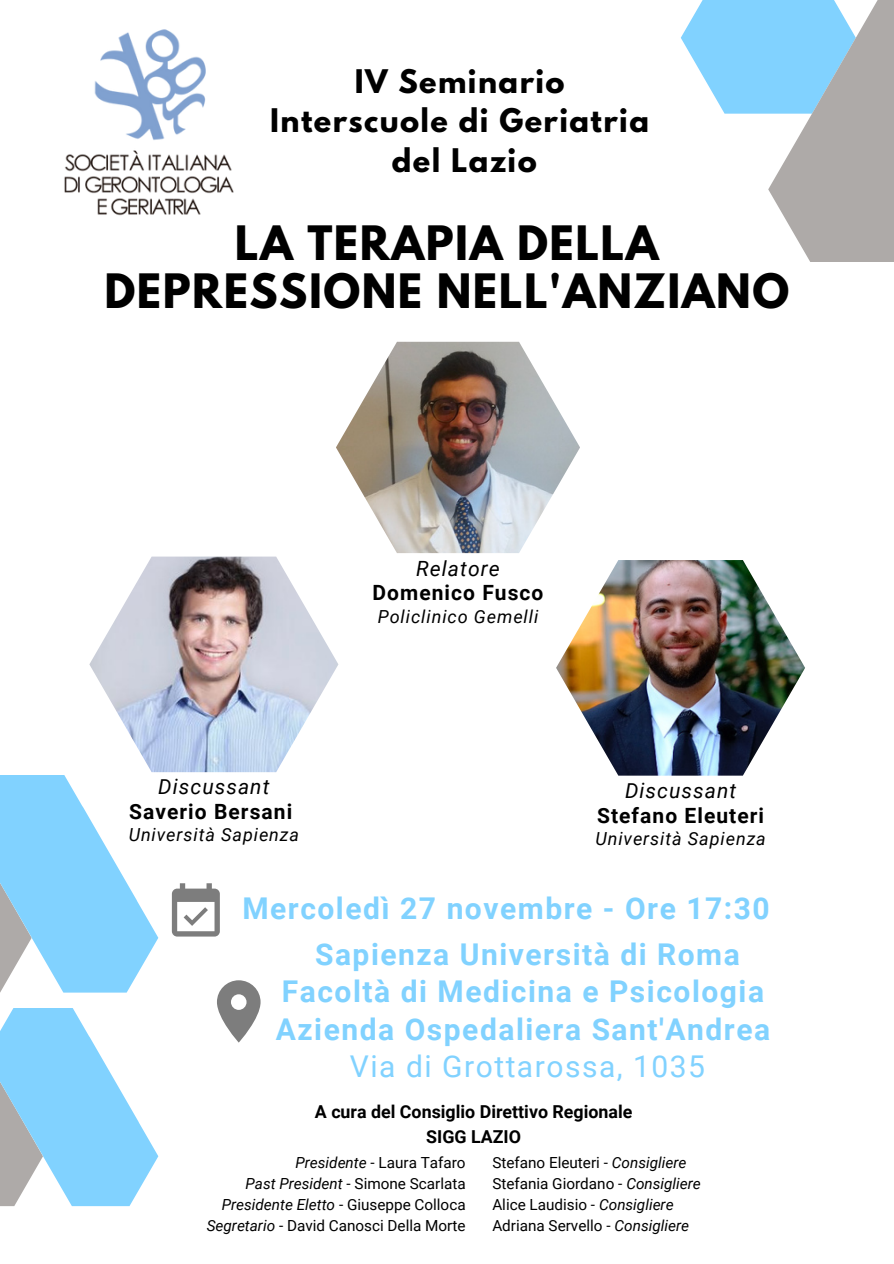
<style>
.page{position:relative;width:894px;height:1264px;background:#fff}
.page>*{position:absolute;margin:0;border:0;box-sizing:border-box;transform-origin:0 0}
.t1{font:700 42px/47.2px "League Spartan";letter-spacing:.035em;color:#000;text-align:center}
.t2{font:700 30px/37.2px "Roboto";letter-spacing:.05em;color:#81d2ff;text-align:center}
.t3{font:700 28.8px/39.3px "League Spartan";letter-spacing:.05em;color:#000;text-align:center}
.t4{font:700 21px "Roboto";letter-spacing:.05em;color:#000}
.t5{font:italic 21px "Roboto";letter-spacing:.05em;color:#000}
.t6{font:italic 18px "Roboto";letter-spacing:.05em;color:#000}
.t7{font:700 17.85px/24.9px "Roboto";color:#000;text-align:center}
.t8{font:15.3px "Roboto";color:#000}
.t9{font:italic 15.3px "Roboto";color:#000}
.s1{font-weight:400}
.s2{font-style:italic}
.s3{font-style:normal}
</style>
<div class="page">
<svg style="left:0;top:775px;width:158px;height:217px"></svg>
<svg style="left:680px;top:0;width:213px;height:261px"></svg>
<svg style="left:0;top:1008px;width:158px;height:198px"></svg>
<svg style="left:172px;top:883px;width:48px;height:53px"></svg>
<svg style="left:217px;top:980px;width:43px;height:62px"></svg>
<img style="left:64px;top:29px;width:170px;height:187px">
<img style="left:89px;top:556px;width:249px;height:216px">
<img style="left:336px;top:342px;width:244px;height:211px">
<img style="left:556px;top:560px;width:248px;height:215px">
<p class="t3" style="left:270px;top:65px;width:380px">IV Seminario<br>Interscuole di Geriatria del Lazio</p>
<p class="t1" style="left:104px;top:225px;width:686px">LA TERAPIA DELLA<br>DEPRESSIONE NELL'ANZIANO</p>
<p class="t5" style="left:158px;top:774px;width:113px">Discussant</p>
<p class="t4" style="left:129px;top:799px;width:164px">Saverio Bersani</p>
<p class="t6" style="left:129px;top:824px;width:172px">Università Sapienza</p>
<h1 class="t5" style="left:416px;top:556px;width:85px">Relatore</h1>
<p class="t4" style="left:372px;top:581px;width:172px">Domenico Fusco</p>
<p class="t6" style="left:377px;top:606px;width:162px">Policlinico Gemelli</p>
<h4 class="t5" style="left:624px;top:778px;width:113px">Discussant</h4>
<p class="t4" style="left:597px;top:803px;width:168px">Stefano Eleuteri</p>
<p class="t6" style="left:595px;top:828px;width:172px">Università Sapienza</p>
<p class="t2" style="left:242px;top:890px;width:528px">Mercoledì 27 novembre - Ore 17:30</p>
<p class="t2" style="left:276px;top:936px;width:496px">Sapienza Università di Roma<br>Facoltà di Medicina e Psicologia<br>Azienda Ospedaliera Sant'Andrea<br><span class="s1">Via di Grottarossa, 1035</span></p>
<p class="t7" style="left:315px;top:1099px;width:319px">A cura del Consiglio Direttivo Regionale<br>SIGG LAZIO</p>
<p class="t8" style="left:492px;top:1153px;width:195px">Stefano Eleuteri - <span class="s2">Consigliere</span></p>
<p class="t8" style="left:492px;top:1175px;width:210px">Stefania Giordano - <span class="s2">Consigliere</span></p>
<p class="t8" style="left:492px;top:1196px;width:183px">Alice Laudisio - <span class="s2">Consigliere</span></p>
<p class="t8" style="left:492px;top:1217px;width:198px">Adriana Servello - <span class="s2">Consigliere</span></p>
<h2 class="t8" style="left:295px;top:1153px;width:172px"><span class="s2">Presidente</span> - Laura Tafaro</h2>
<h3 class="t8" style="left:245px;top:1175px;width:221px"><span class="s2">Past President</span> - Simone Scarlata</h3>
<p class="t9" style="left:222px;top:1196px;width:245px">Presidente Eletto <span class="s3">- Giuseppe Colloca</span></p>
<p class="t8" style="left:207px;top:1217px;width:260px"><span class="s2">Segretario</span> - David Canosci Della Morte</p>
</div>
